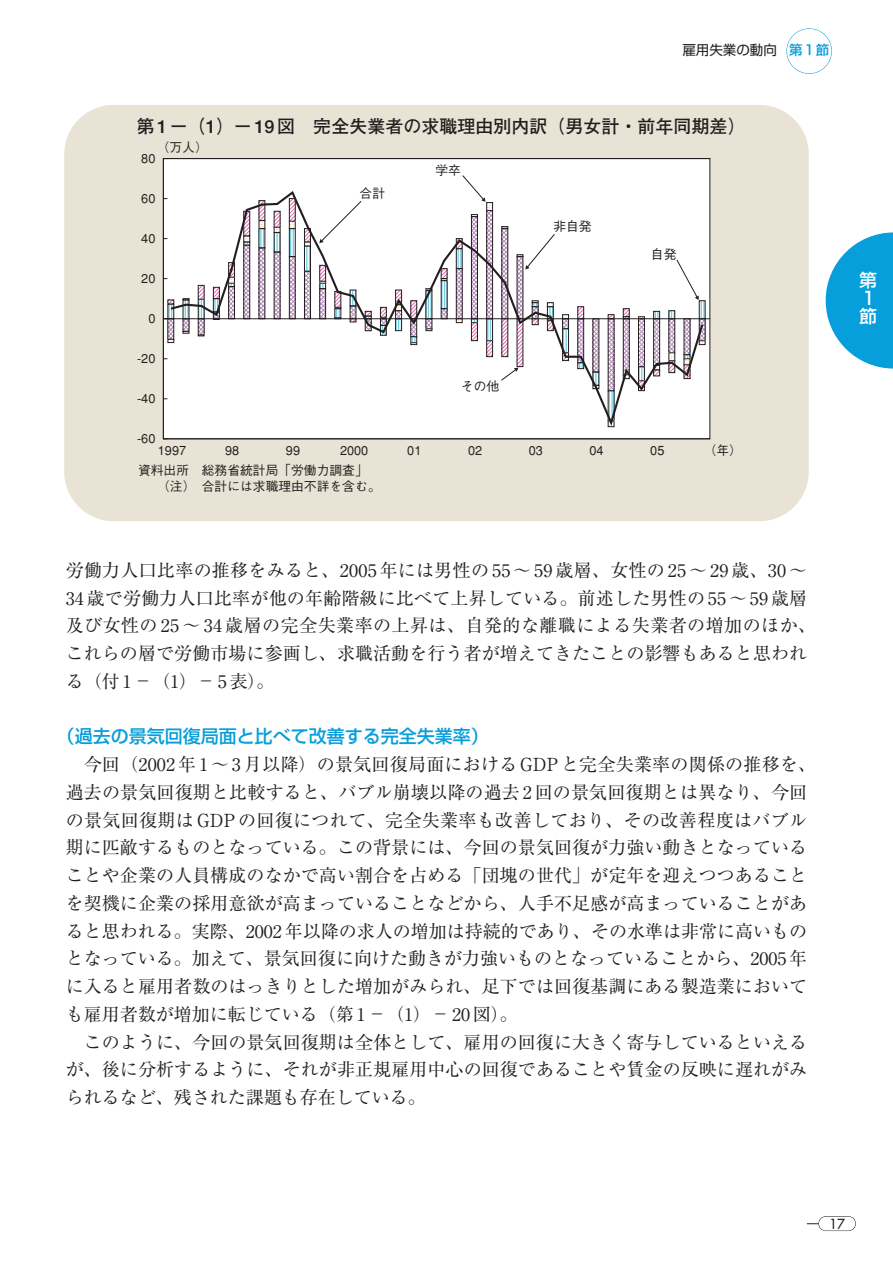
<style>
.page{position:relative;width:893px;height:1262px;background:#fff}
.page>*{position:absolute;margin:0;border:0;box-sizing:border-box;transform-origin:0 0}
.t1{font:18px/27.8px "Ryumin";letter-spacing:.005em;color:#231f20}
.t2{font:700 18px "Futo Go B101";color:#231f20}
.t3{font:500 18px "Shin Go";color:#069edb}
.t4{font:500 18px/18px "Shin Go";color:#fff;text-align:justify}
.t5{font:13.5px "Shin Go";color:#231f20}
.t6{font:13.5px "Futura";color:#231f20}
.t7{font:500 12.75px/16.5px "Gothic BBB";color:#231f20}
.s1{font-weight:500;color:#069edb}
</style>
<div class="page">
<svg style="left:825px;top:232px;width:67px;height:136px"></svg>
<div style="left:786px;top:28px;width:45px;height:46px;border:1px solid #069edb;border-radius:50%"></div>
<div style="left:818px;top:1216px;width:37px;height:15px;border:1px solid #231f20;border-radius:7px"></div>
<div style="left:64px;top:105px;width:744px;height:416px;background:#e9e3d5;border-radius:50px"></div>
<svg style="left:163px;top:158px;width:547px;height:281px;background:#f0f0f0"></svg>
<svg style="left:168px;top:189px;width:537px;height:240px;background:#ecebed"></svg>
<div style="left:319px;top:201px;width:42px;height:42px;background:#fff"></div>
<svg style="left:462px;top:175px;width:23px;height:27px"></svg>
<svg style="left:517px;top:234px;width:38px;height:35px"></svg>
<svg style="left:676px;top:259px;width:22px;height:41px"></svg>
<svg style="left:501px;top:367px;width:17px;height:14px"></svg>
<p class="t5" style="left:682px;top:45px;width:148px">雇用失業の動向 <span class="s1">第1節</span></p>
<p class="t2" style="left:136px;top:119px;width:610px">第1－（1）－ 19 図　完全失業者の求職理由別内訳（男女計・前年同期差）</p>
<p class="t7" style="left:141px;top:152px;width:16px">80</p>
<p class="t7" style="left:157px;top:140px;width:53px">（万人）</p>
<p class="t7" style="left:141px;top:192px;width:16px">60</p>
<p class="t7" style="left:141px;top:232px;width:16px">40</p>
<p class="t7" style="left:141px;top:272px;width:16px">20</p>
<p class="t7" style="left:148px;top:312px;width:9px">0</p>
<p class="t7" style="left:137px;top:352px;width:20px">-20</p>
<p class="t7" style="left:137px;top:392px;width:20px">-40</p>
<p class="t7" style="left:359px;top:186px;width:27px">合計</p>
<p class="t7" style="left:435px;top:163px;width:27px">学卒</p>
<p class="t7" style="left:553px;top:220px;width:40px">非自発</p>
<p class="t7" style="left:461px;top:380px;width:40px">その他</p>
<p class="t7" style="left:651px;top:248px;width:27px">自発</p>
<p class="t7" style="left:137px;top:432px;width:20px">-60</p>
<p class="t7" style="left:158px;top:443px;width:30px">1997</p>
<p class="t7" style="left:225px;top:443px;width:16px">98</p>
<p class="t7" style="left:286px;top:443px;width:16px">99</p>
<p class="t7" style="left:340px;top:443px;width:30px">2000</p>
<p class="t7" style="left:407px;top:443px;width:16px">01</p>
<p class="t7" style="left:468px;top:443px;width:16px">02</p>
<p class="t7" style="left:528px;top:443px;width:16px">03</p>
<p class="t7" style="left:589px;top:443px;width:16px">04</p>
<p class="t7" style="left:650px;top:443px;width:16px">05</p>
<p class="t7" style="left:703px;top:443px;width:40px">（年）</p>
<p class="t7" style="left:138px;top:463px;width:244px">資料出所　総務省統計局「労働力調査」　　（注）　合計には求職理由不詳を含む。</p>
<p class="t1" style="left:66px;top:558px;width:752px">労働力人口比率の推移をみると、2005年には男性の 55～ 59歳層、女性の 25～ 29歳、30～34歳で労働力人口比率が他の年齢階級に比べて上昇している。前述した男性の 55～ 59歳層及び女性の 25～ 34歳層の完全失業率の上昇は、自発的な離職による失業者の増加のほか、これらの層で労働市場に参画し、求職活動を行う者が増えてきたことの影響もあると思われる（付 1－（1）－ 5表）。</p>
<p class="t3" style="left:57px;top:730px;width:433px">（過去の景気回復局面と比べて改善する完全失業率）</p>
<p class="t1" style="left:66px;top:753px;width:752px;text-indent:18px">今回（2002年 1～ 3月以降）の景気回復局面における GDPと完全失業率の関係の推移を、過去の景気回復期と比較すると、バブル崩壊以降の過去 2回の景気回復期とは異なり、今回の景気回復期は GDPの回復につれて、完全失業率も改善しており、その改善程度はバブル期に匹敵するものとなっている。この背景には、今回の景気回復が力強い動きとなっていることや企業の人員構成のなかで高い割合を占める「団塊の世代」が定年を迎えつつあることを契機に企業の採用意欲が高まっていることなどから、人手不足感が高まっていることがあると思われる。実際、2002年以降の求人の増加は持続的であり、その水準は非常に高いものとなっている。加えて、景気回復に向けた動きが力強いものとなっていることから、2005年に入ると雇用者数のはっきりとした増加がみられ、足下では回復基調にある製造業においても雇用者数が増加に転じている（第 1－（1）－ 20図）。</p>
<p class="t1" style="left:66px;top:1030px;width:743px;text-align:justify;text-indent:18px">このように、今回の景気回復期は全体として、雇用の回復に大きく寄与しているといえるが、後に分析するように、それが非正規雇用中心の回復であることや賃金の反映に遅れがみられるなど、残された課題も存在している。</p>
<p class="t4" style="left:859px;top:273px;width:19px">第1節</p>
<p class="t6" style="left:829px;top:1216px;width:17px">17</p>
</div>
